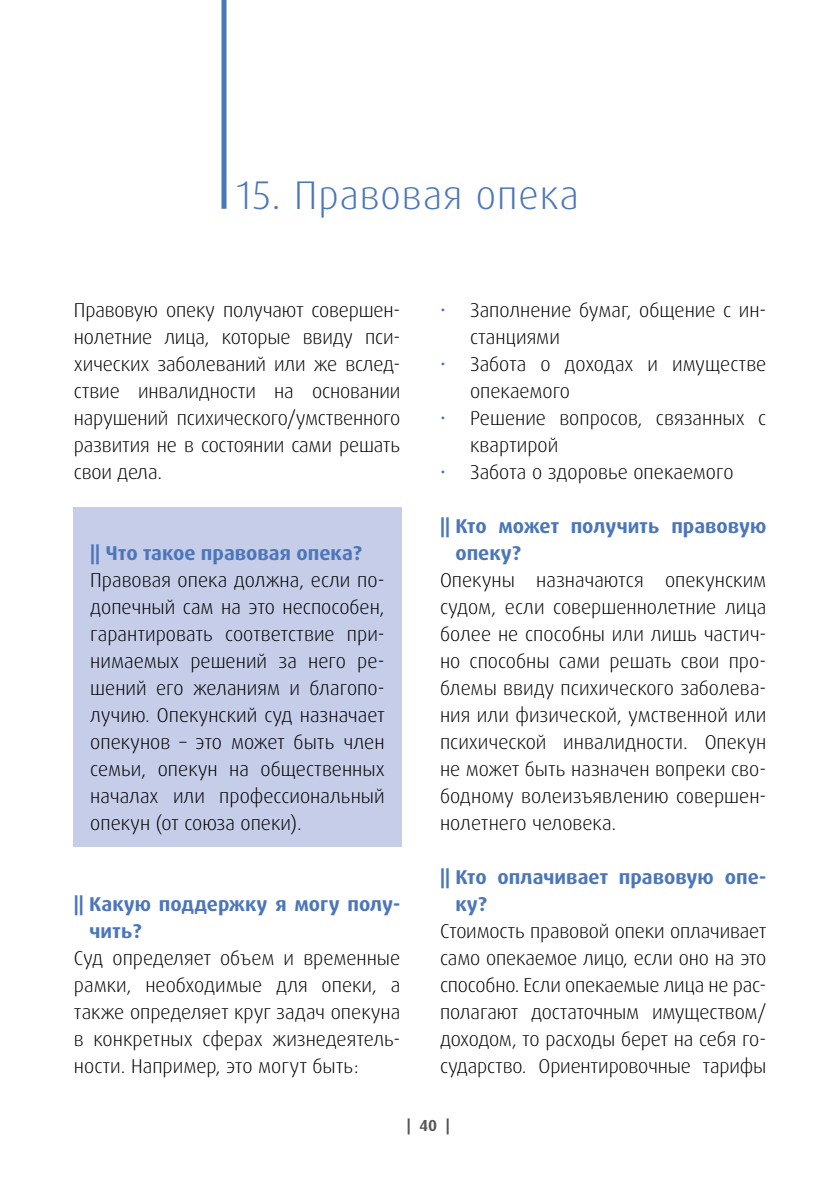
<style>
.page{position:relative;width:840px;height:1191px;background:#fff}
.page>*{position:absolute;margin:0;border:0;box-sizing:border-box;transform-origin:0 0}
.t1{font:300 40px "Dax Pro";letter-spacing:.025em;color:#4c76ba}
.t2{font:300 20px/27px "Dax Pro";color:#000;text-align:justify}
.t3{font:700 20px/27px "Dax Pro";color:#4c76ba}
.t4{font:700 16px "Dax";color:#575756}
.s1{color:#4c76ba}
</style>
<div class="page">
<div style="left:73px;top:507px;width:328px;height:340px;background:#c5cde9"></div>
<div style="left:221px;top:0;width:5px;height:209px;background:#4c76ba"></div>
<h1 class="t1" style="left:236px;top:169px;width:344px">15. Правовая опека</h1>
<p class="t2" style="left:74px;top:296px;width:328px">Правовую опеку получают совершен&shy;нолетние лица, которые ввиду пси&shy;хических заболеваний или же вслед&shy;ствие инвалидности на основании нарушений психического/умственного развития не в состоянии сами решать свои дела.</p>
<p class="t3" style="left:90px;top:539px;width:273px">|| Что такое правовая опека?</p>
<p class="t2" style="left:90px;top:566px;width:296px">Правовая опека должна, если по&shy;допечный сам на это неспособен, гарантировать соответствие при&shy;нимаемых решений за него ре&shy;шений его желаниям и благопо&shy;лучию. Опекунский суд назначает опекунов – это может быть член семьи, опекун на общественных началах или профессиональный опекун (от союза опеки).</p>
<p class="t3" style="left:89px;top:890px;width:312px;text-indent:-15px">|| Какую поддержку я могу полу&shy;чить?</p>
<p class="t2" style="left:74px;top:944px;width:328px">Суд определяет объем и временные рамки, необходимые для опеки, а также определяет круг задач опекуна в конкретных сферах жизнедеятель&shy;ности. Например, это могут быть:</p>
<p class="t2" style="left:470px;top:296px;width:298px;text-indent:-30px"><span class="s1">•</span> Заполнение бумаг, общение с ин&shy;станциями</p>
<p class="t2" style="left:470px;top:350px;width:297px;text-indent:-30px"><span class="s1">•</span> Забота о доходах и имуществе опекаемого</p>
<p class="t2" style="left:470px;top:404px;width:297px;text-indent:-30px"><span class="s1">•</span> Решение вопросов, связанных с квартирой</p>
<p class="t2" style="left:440px;top:458px;width:295px"><span class="s1">•</span> Забота о здоровье опекаемого</p>
<p class="t3" style="left:455px;top:512px;width:312px;text-indent:-15px">|| Кто может получить правовую опеку?</p>
<p class="t2" style="left:440px;top:566px;width:328px">Опекуны назначаются опекунским судом, если совершеннолетние лица более не способны или лишь частич&shy;но способны сами решать свои про&shy;блемы ввиду психического заболева&shy;ния или физической, умственной или психической инвалидности. Опекун не может быть назначен вопреки сво&shy;бодному волеизъявлению совершен&shy;нолетнего человека.</p>
<p class="t3" style="left:455px;top:863px;width:312px;text-indent:-15px">|| Кто оплачивает правовую опе&shy;ку?</p>
<p class="t2" style="left:440px;top:917px;width:328px">Стоимость правовой опеки оплачивает само опекаемое лицо, если оно на это способно. Если опекаемые лица не рас&shy;полагают достаточным имуществом/ доходом, то расходы берет на себя го&shy;сударство. Ориентировочные тарифы</p>
<p class="t4" style="left:406px;top:1116px;width:45px">| 40 |</p>
</div>
